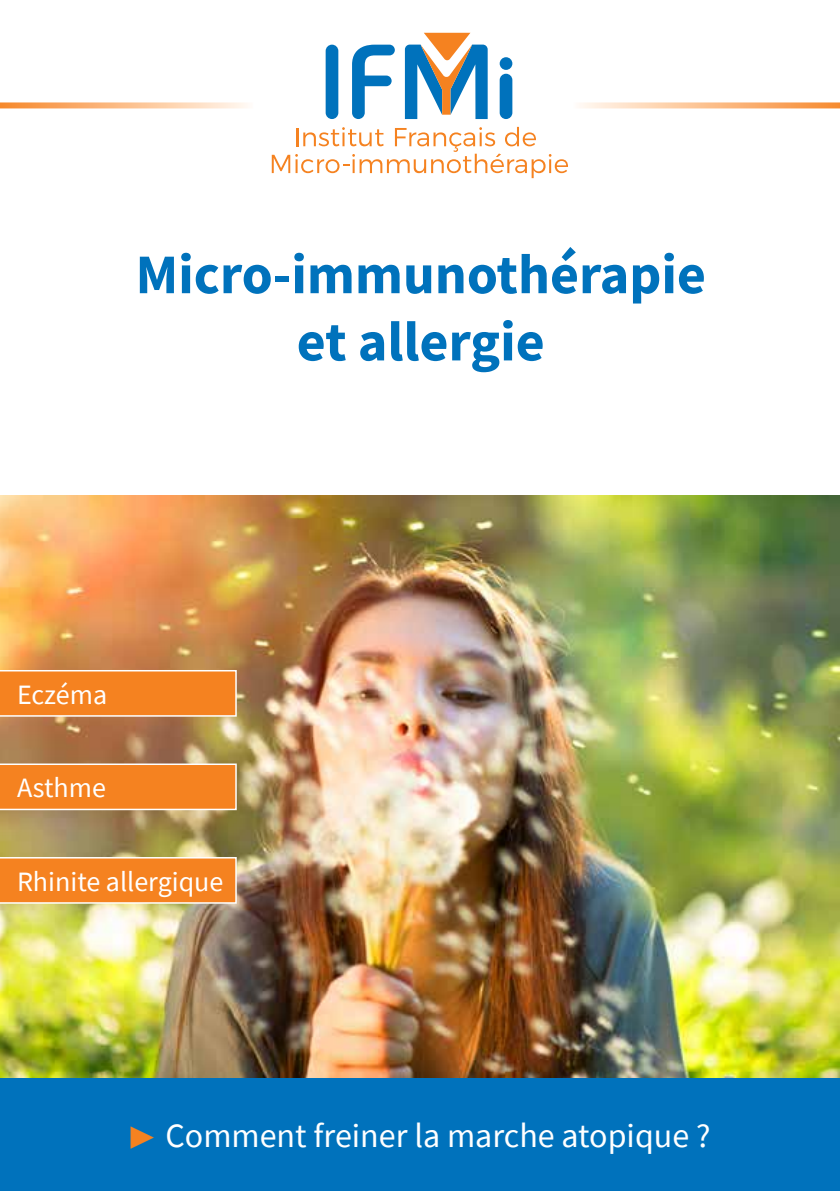
<style>
.page{position:relative;width:840px;height:1191px;background:#fff}
.page>*{position:absolute;margin:0;border:0;box-sizing:border-box;transform-origin:0 0}
.t1{font:700 56px/67.2px "Source Sans Pro";color:#0072bc;text-align:center}
.t2{font:34px "Source Sans Pro";color:#fff}
.t3{font:28px "Source Sans Pro";color:#fff}
.s1{font-size:28px;color:#f58220}
</style>
<div class="page">
<img style="left:0;top:495px;width:839px;height:583px">
<svg style="left:0;top:856px;width:237px;height:48px;background:#f38b31"></svg>
<div style="left:0;top:1078px;width:839px;height:113px;background:#0072bc"></div>
<svg style="left:0;top:669px;width:237px;height:48px;background:#f48a30"></svg>
<svg style="left:0;top:762px;width:237px;height:49px;background:#f18a31"></svg>
<div style="left:499px;top:74px;width:13px;height:45px;background:#0072bc;border-radius:6px"></div>
<svg style="left:352px;top:45px;width:42px;height:74px"></svg>
<div style="left:499px;top:57px;width:13px;height:13px;background:#0072bc;border-radius:50%"></div>
<div style="left:325px;top:45px;width:13px;height:74px;background:#0072bc;border-radius:6px"></div>
<svg style="left:404px;top:33px;width:83px;height:86px"></svg>
<svg style="left:271px;top:127px;width:297px;height:51px"></svg>
<svg style="left:579px;top:102px;width:260px;height:6px;background:#fbc496"></svg>
<svg style="left:0;top:102px;width:248px;height:6px"></svg>
<h1 class="t1" style="left:135px;top:240px;width:571px">Micro-immunothérapie et allergie</h1>
<p class="t3" style="left:17px;top:676px;width:92px">Eczéma</p>
<p class="t3" style="left:17px;top:770px;width:90px">Asthme</p>
<p class="t3" style="left:17px;top:863px;width:208px">Rhinite allergique</p>
<p class="t2" style="left:129px;top:1114px;width:582px"><span class="s1">▶</span> Comment freiner la marche atopique ?</p>
</div>
